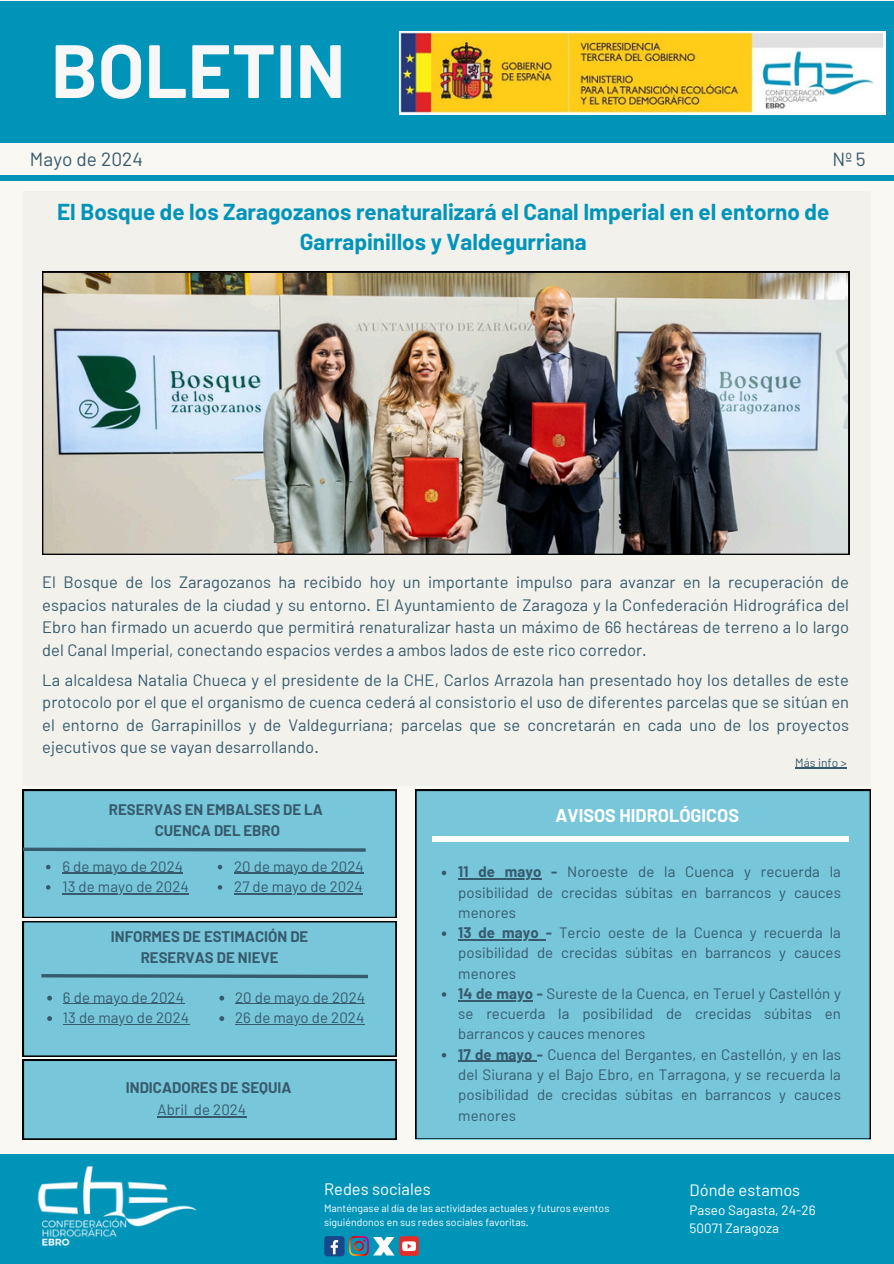
<style>
.page{position:relative;width:894px;height:1264px;background:#fff}
.page>*{position:absolute;margin:0;border:0;box-sizing:border-box;transform-origin:0 0}
.t1{font:700 75.3px "Barlow";color:#f7f7f7}
.t2{font:700 22.5px/30.3px "Barlow";color:#0194b9;text-align:center}
.t3{font:19.05px "Barlow";letter-spacing:.005em;color:#365b6d}
.t4{font:700 18px "Barlow";color:#fff}
.t5{font:16.5px/22.5px "Barlow";letter-spacing:.005em;color:#365b6d;text-align:justify}
.t6{font:16.5px "Barlow";color:#fff}
.t7{font:15px/20.2px "Barlow";letter-spacing:.005em;color:#365b6d;text-align:justify}
.t8{font:700 15px/20.2px "Barlow";color:#365b6d;text-align:center}
.t9{font:13.5px "Barlow";color:#fff}
.t10{font:12px "Barlow";color:#365b6d}
.t11{font:10.5px/14px "Barlow";color:#fff}
.s1{font-weight:700}
</style>
<div class="page">
<div style="left:0;top:0;width:893px;height:1263px;background:#faf8f2"></div>
<div style="left:0;top:2px;width:893px;height:141px;background:#0194b9"></div>
<div style="left:0;top:176px;width:893px;height:5px;background:#0194b9"></div>
<img style="left:400px;top:32px;width:485px;height:82px">
<div style="left:23px;top:191px;width:847px;height:594px;background:#f2f1ec"></div>
<img style="left:42px;top:272px;width:806px;height:282px">
<hr style="left:795px;top:768px;width:51px;height:1px;background:#365b6d">
<div style="left:23px;top:921px;width:373px;height:135px;background:#78c6da"></div>
<svg style="left:38px;top:972px;width:333px;height:7px;background:#5893a6"></svg>
<svg style="left:47px;top:995px;width:5px;height:5px"></svg>
<hr style="left:63px;top:1003px;width:121px;height:1px;background:#365b6d">
<svg style="left:47px;top:1016px;width:5px;height:4px"></svg>
<hr style="left:63px;top:1023px;width:126px;height:1px;background:#365b6d">
<div style="left:23px;top:790px;width:373px;height:127px;background:#78c6da"></div>
<svg style="left:46px;top:864px;width:4px;height:5px"></svg>
<hr style="left:62px;top:872px;width:121px;height:1px;background:#365b6d">
<svg style="left:46px;top:885px;width:4px;height:4px"></svg>
<hr style="left:62px;top:893px;width:127px;height:1px;background:#365b6d">
<svg style="left:22px;top:845px;width:347px;height:8px;background:#5b98ab"></svg>
<div style="left:415px;top:790px;width:455px;height:348px;background:#78c6da"></div>
<div style="left:432px;top:835px;width:417px;height:6px;background:#fff"></div>
<svg style="left:441px;top:870px;width:5px;height:5px"></svg>
<hr style="left:458px;top:878px;width:83px;height:1px;background:#365b6d">
<svg style="left:441px;top:931px;width:5px;height:4px"></svg>
<hr style="left:458px;top:939px;width:87px;height:1px;background:#365b6d">
<svg style="left:441px;top:992px;width:5px;height:4px"></svg>
<hr style="left:458px;top:1000px;width:75px;height:1px;background:#365b6d">
<svg style="left:441px;top:1052px;width:5px;height:5px"></svg>
<hr style="left:458px;top:1060px;width:78px;height:1px;background:#365b6d">
<div style="left:23px;top:1059px;width:373px;height:80px;background:#78c6da"></div>
<hr style="left:194px;top:1116px;width:52px;height:1px;background:#365b6d">
<div style="left:0;top:1153px;width:893px;height:110px;background:#0194b9"></div>
<div style="left:324px;top:1235px;width:20px;height:21px;background:#1a4789;border-radius:3px"></div>
<svg style="left:330px;top:1240px;width:8px;height:14px"></svg>
<img style="left:349px;top:1236px;width:19px;height:19px">
<svg style="left:373px;top:1237px;width:21px;height:18px"></svg>
<div style="left:399px;top:1236px;width:20px;height:19px;background:#e52d27;border-radius:3px"></div>
<svg style="left:402px;top:1241px;width:14px;height:9px"></svg>
<img style="left:7px;top:1153px;width:192px;height:93px">
<svg style="left:218px;top:864px;width:4px;height:5px"></svg>
<hr style="left:234px;top:872px;width:130px;height:1px;background:#365b6d">
<svg style="left:218px;top:885px;width:4px;height:4px"></svg>
<hr style="left:234px;top:893px;width:129px;height:1px;background:#365b6d">
<svg style="left:219px;top:995px;width:5px;height:5px"></svg>
<hr style="left:235px;top:1003px;width:130px;height:1px;background:#365b6d">
<svg style="left:219px;top:1016px;width:5px;height:4px"></svg>
<hr style="left:235px;top:1023px;width:129px;height:1px;background:#365b6d">
<h5 class="t1" style="left:51px;top:23px;width:296px">BOLETIN</h5>
<h4 class="t3" style="left:30px;top:147px;width:114px">Mayo de 2024</h4>
<h2 class="t3" style="left:832px;top:147px;width:35px">Nº5</h2>
<p class="t2" style="left:57px;top:196px;width:773px">El Bosque de los Zaragozanos renaturalizará el Canal Imperial en el entorno de<br>Garrapinillos y Valdegurriana</p>
<p class="t5" style="left:42px;top:570px;width:808px">El Bosque de los Zaragozanos ha recibido hoy un importante impulso para avanzar en la recuperación de espacios naturales de la ciudad y su entorno. El Ayuntamiento de Zaragoza y la Confederación Hidrográfica del Ebro han firmado un acuerdo que permitirá renaturalizar hasta un máximo de 66 hectáreas de terreno a lo largo del Canal Imperial, conectando espacios verdes a ambos lados de este rico corredor.</p>
<p class="t5" style="left:42px;top:668px;width:808px">La alcaldesa Natalia Chueca y el presidente de la CHE, Carlos Arrazola han presentado hoy los detalles de este protocolo por el que el organismo de cuenca cederá al consistorio el uso de diferentes parcelas que se sitúan en el entorno de Garrapinillos y de Valdegurriana; parcelas que se concretarán en cada uno de los proyectos ejecutivos que se vayan desarrollando.</p>
<p class="t10" style="left:795px;top:755px;width:53px">Más info &gt;</p>
<p class="t8" style="left:109px;top:799px;width:215px">RESERVAS EN EMBALSES DE LA<br>CUENCA DEL EBRO</p>
<p class="t7" style="left:62px;top:855px;width:122px">6 de mayo de 2024</p>
<h6 class="t7" style="left:62px;top:875px;width:128px">13 de mayo de 2024</h6>
<p class="t7" style="left:234px;top:855px;width:131px">20 de mayo de 2024</p>
<p class="t7" style="left:234px;top:875px;width:130px">27 de mayo de 2024</p>
<h6 class="t8" style="left:111px;top:926px;width:199px">INFORMES DE ESTIMACIÓN DE<br>RESERVAS DE NIEVE</h6>
<p class="t7" style="left:63px;top:986px;width:122px">6 de mayo de 2024</p>
<p class="t7" style="left:63px;top:1006px;width:128px">13 de mayo de 2024</p>
<p class="t7" style="left:235px;top:986px;width:131px">20 de mayo de 2024</p>
<p class="t7" style="left:235px;top:1006px;width:131px">26 de mayo de 2024</p>
<p class="t8" style="left:126px;top:1076px;width:167px">INDICADORES DE SEQUIA</p>
<h3 class="t7" style="left:157px;top:1099px;width:90px">Abril de 2024</h3>
<p class="t4" style="left:555px;top:804px;width:185px">AVISOS HIDROLÓGICOS</p>
<p class="t7" style="left:458px;top:861px;width:384px"><span class="s1">11 de mayo -</span> Noroeste de la Cuenca y recuerda la posibilidad de crecidas súbitas en barrancos y cauces menores</p>
<p class="t7" style="left:458px;top:922px;width:384px"><span class="s1">13 de mayo -</span> Tercio oeste de la Cuenca y recuerda la posibilidad de crecidas súbitas en barrancos y cauces menores</p>
<p class="t7" style="left:458px;top:982px;width:384px"><span class="s1">14 de mayo -</span> Sureste de la Cuenca, en Teruel y Castellón y se recuerda la posibilidad de crecidas súbitas en barrancos y cauces menores</p>
<h6 class="t7" style="left:458px;top:1043px;width:384px"><span class="s1">17 de mayo -</span> Cuenca del Bergantes, en Castellón, y en las del Siurana y el Bajo Ebro, en Tarragona, y se recuerda la posibilidad de crecidas súbitas en barrancos y cauces menores</h6>
<p class="t6" style="left:324px;top:1178px;width:108px">Redes sociales</p>
<p class="t6" style="left:689px;top:1179px;width:112px">Dónde estamos</p>
<p class="t11" style="left:324px;top:1200px;width:287px">Manténgase al día de las actividades actuales y futuros eventos siguiéndonos en sus redes sociales favoritas.</p>
<p class="t9" style="left:689px;top:1201px;width:127px">Paseo Sagasta, 24-26</p>
<p class="t9" style="left:689px;top:1219px;width:91px">50071 Zaragoza</p>
</div>
